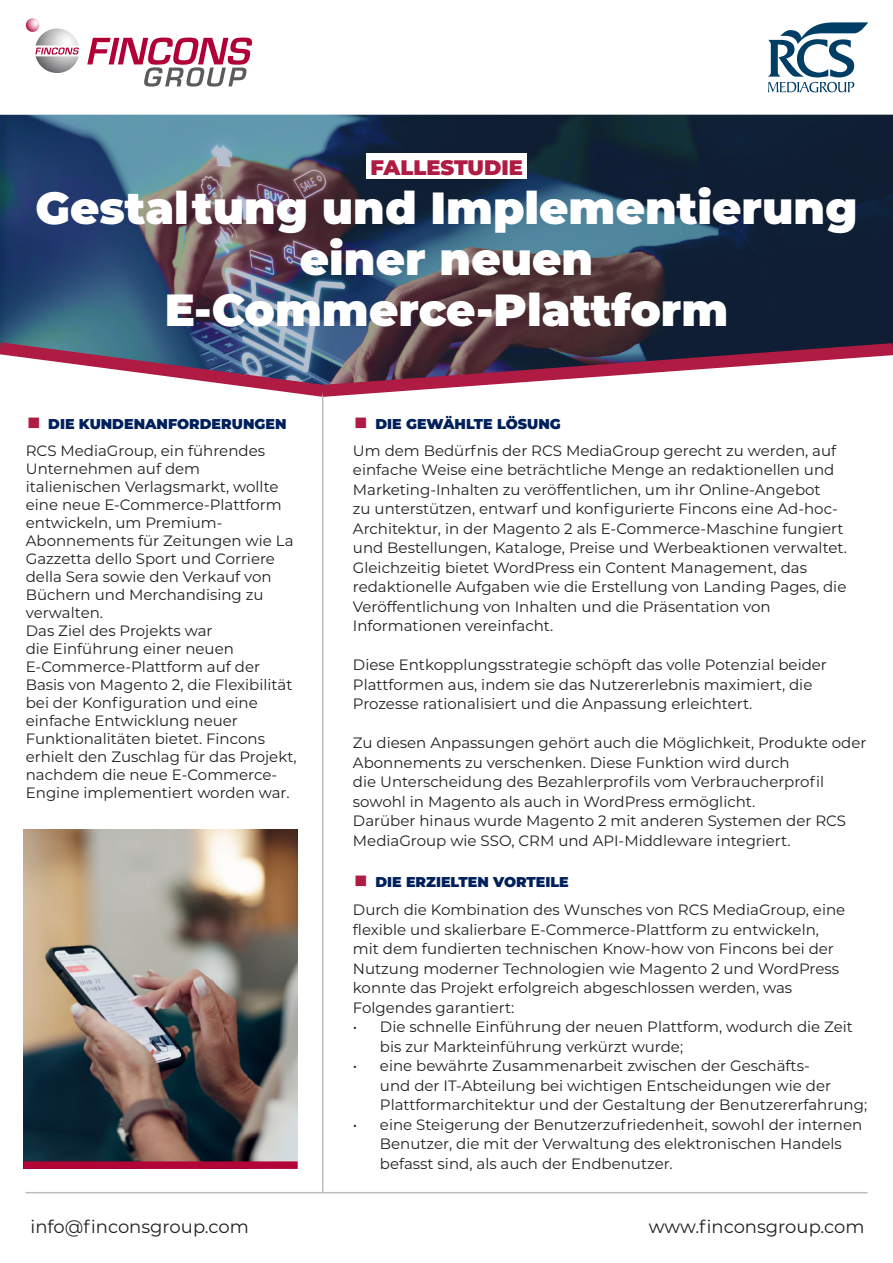
<style>
.page{position:relative;width:893px;height:1263px;background:#fff}
.page>*{position:absolute;margin:0;border:0;box-sizing:border-box;transform-origin:0 0}
.t1{font:900 45px "Montserrat";color:#fff}
.t2{font:900 21px "Montserrat";color:#af1b43}
.t3{font:18px "Montserrat";color:#231f20}
.t4{font:15px/19.5px "Montserrat";color:#231f20}
.t5{font:900 14.25px "Montserrat";color:#00205c}
.s1{font-size:27px;color:#af1b43}
</style>
<div class="page">
<hr style="left:322px;top:397px;width:1px;height:795px;background:#535659">
<svg style="left:0;top:115px;width:893px;height:220px;background:#324158"></svg>
<hr style="left:26px;top:1192px;width:841px;height:1px;background:#535659">
<svg style="left:0;top:335px;width:893px;height:69px"></svg>
<img style="left:25px;top:18px;width:227px;height:69px">
<img style="left:23px;top:830px;width:275px;height:331px">
<div style="left:23px;top:1161px;width:275px;height:8px;background:#b30437"></div>
<svg style="left:768px;top:22px;width:100px;height:70px"></svg>
<div style="left:366px;top:153px;width:161px;height:26px;background:#fff"></div>
<p class="t2" style="left:371px;top:151px;width:154px">FALLESTUDIE</p>
<p class="t1" style="left:35px;top:174px;width:824px">Gestaltung und Implementierung</p>
<p class="t1" style="left:300px;top:225px;width:295px">einer neuen</p>
<p class="t1" style="left:165px;top:276px;width:565px">E-Commerce-Plattform</p>
<p class="t5" style="left:26px;top:413px;width:262px"><span class="s1">■</span> DIE KUNDENANFORDERUNGEN</p>
<p class="t5" style="left:353px;top:413px;width:209px"><span class="s1">■</span> DIE GEWÄHLTE LÖSUNG</p>
<p class="t4" style="left:26px;top:440px;width:241px">RCS MediaGroup, ein führendes</p>
<p class="t4" style="left:26px;top:459px;width:269px;line-height:18px">Unternehmen auf dem italienischen Verlagsmarkt, wollte eine neue E-Commerce-Plattform entwickeln, um Premium-<br>Abonnements für Zeitungen wie La</p>
<p class="t4" style="left:26px;top:549px;width:251px;line-height:18px">Gazzetta dello Sport und Corriere della Sera sowie den Verkauf von<br>Büchern und Merchandising zu verwalten.</p>
<p class="t4" style="left:26px;top:621px;width:236px;line-height:18px">Das Ziel des Projekts war<br>die Einführung einer neuen<br>E-Commerce-Plattform auf der</p>
<p class="t4" style="left:26px;top:675px;width:272px;line-height:18px">Basis von Magento 2, die Flexibilität bei der Konfiguration und eine einfache Entwicklung neuer Funktionalitäten bietet. Fincons erhielt den Zuschlag für das Projekt, nachdem die neue E-Commerce-Engine implementiert worden war.</p>
<p class="t4" style="left:353px;top:440px;width:485px">Um dem Bedürfnis der RCS MediaGroup gerecht zu werden, auf einfache Weise eine beträchtliche Menge an redaktionellen und</p>
<p class="t4" style="left:353px;top:479px;width:495px">Marketing-Inhalten zu veröffentlichen, um ihr Online-Angebot<br>zu unterstützen, entwarf und konfigurierte Fincons eine Ad-hoc-Architektur, in der Magento 2 als E-Commerce-Maschine fungiert und Bestellungen, Kataloge, Preise und Werbeaktionen verwaltet.</p>
<p class="t4" style="left:353px;top:557px;width:495px">Gleichzeitig bietet WordPress ein Content Management, das redaktionelle Aufgaben wie die Erstellung von Landing Pages, die</p>
<p class="t4" style="left:353px;top:596px;width:419px">Veröffentlichung von Inhalten und die Präsentation von<br>Informationen vereinfacht.</p>
<p class="t4" style="left:353px;top:655px;width:476px">Diese Entkopplungsstrategie schöpft das volle Potenzial beider<br>Plattformen aus, indem sie das Nutzererlebnis maximiert, die</p>
<p class="t4" style="left:353px;top:694px;width:401px">Prozesse rationalisiert und die Anpassung erleichtert.</p>
<p class="t4" style="left:353px;top:733px;width:515px">Zu diesen Anpassungen gehört auch die Möglichkeit, Produkte oder<br>Abonnements zu verschenken. Diese Funktion wird durch</p>
<p class="t4" style="left:353px;top:772px;width:473px">die Unterscheidung des Bezahlerprofils vom Verbraucherprofil sowohl in Magento als auch in WordPress ermöglicht.</p>
<p class="t4" style="left:353px;top:811px;width:495px">Darüber hinaus wurde Magento 2 mit anderen Systemen der RCS<br>MediaGroup wie SSO, CRM und API-Middleware integriert.</p>
<p class="t5" style="left:353px;top:871px;width:217px"><span class="s1">■</span> DIE ERZIELTEN VORTEILE</p>
<p class="t4" style="left:353px;top:900px;width:494px">Durch die Kombination des Wunsches von RCS MediaGroup, eine flexible und skalierbare E-Commerce-Plattform zu entwickeln, mit dem fundierten technischen Know-how von Fincons bei der Nutzung moderner Technologien wie Magento 2 und WordPress konnte das Projekt erfolgreich abgeschlossen werden, was Folgendes garantiert:</p>
<p class="t4" style="left:380px;top:1017px;width:474px;text-indent:-27px">• Die schnelle Einführung der neuen Plattform, wodurch die Zeit bis zur Markteinführung verkürzt wurde;</p>
<p class="t4" style="left:380px;top:1056px;width:489px;text-indent:-27px">• eine bewährte Zusammenarbeit zwischen der Geschäfts-<br>und der IT-Abteilung bei wichtigen Entscheidungen wie der<br>Plattformarchitektur und der Gestaltung der Benutzererfahrung;</p>
<p class="t4" style="left:380px;top:1114px;width:484px;text-indent:-27px">• eine Steigerung der Benutzerzufriedenheit, sowohl der internen<br>Benutzer, die mit der Verwaltung des elektronischen Handels befasst sind, als auch der Endbenutzer.</p>
<p class="t3" style="left:31px;top:1214px;width:220px">info@finconsgroup.com</p>
<p class="t3" style="left:649px;top:1214px;width:217px">www.finconsgroup.com</p>
</div>
